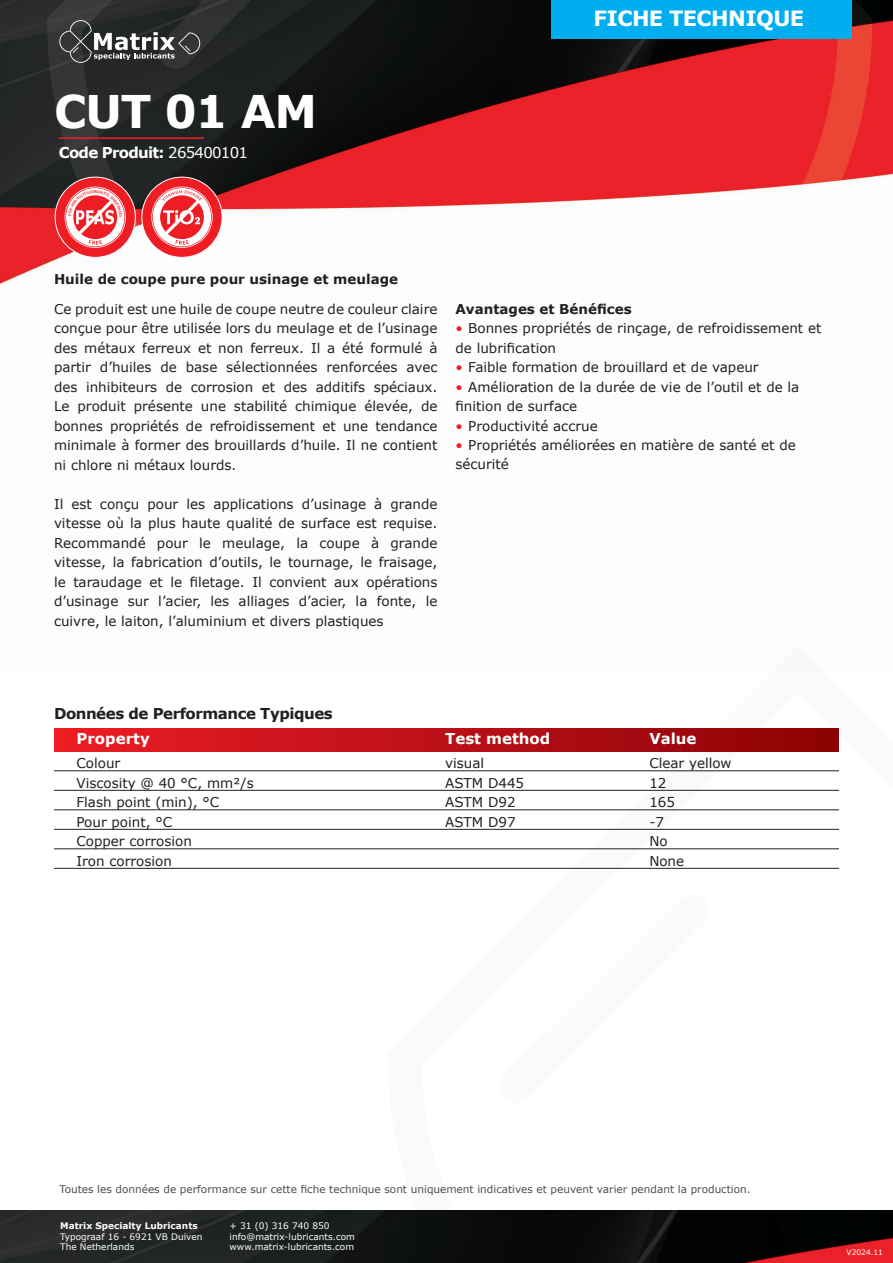
<style>
.page{position:relative;width:893px;height:1263px;background:#fff}
.page>*{position:absolute;margin:0;border:0;box-sizing:border-box;transform-origin:0 0}
.t1{font:700 45px "Verdana";letter-spacing:-.025em;color:#fff}
.t2{font:700 21px "Verdana";letter-spacing:-.03em;color:#fff}
.t3{font:700 15px "Verdana";letter-spacing:-.03em;color:#231f20}
.t4{font:700 15px "Verdana";color:#fff}
.t5{font:700 15px "Verdana";letter-spacing:-.05em;color:#fff}
.t6{font:13.5px/19.5px "Verdana";color:#231f20}
.t7{font:700 13.5px "Verdana";color:#231f20}
.t8{font:10.5px "Verdana";color:#231f20}
.t9{font:9px/10.5px "Verdana";color:#fff}
.t10{font:700 9px "Verdana";color:#fff}
.t11{font:7.5px "Verdana";color:#fff}
.s1{font-weight:400}
.s2{color:#ee1d23}
</style>
<div class="page">
<img style="left:0;top:0;width:893px;height:284px">
<svg style="left:388px;top:771px;width:505px;height:440px"></svg>
<div style="left:551px;top:0;width:301px;height:38px;background:#00aeef"></div>
<svg style="left:59px;top:20px;width:141px;height:43px;background:#505152"></svg>
<img style="left:0;top:1211px;width:893px;height:52px">
<div style="left:54px;top:728px;width:785px;height:24px;background:linear-gradient(to right,#ec1d26,#8a0207)"></div>
<hr style="left:54px;top:770px;width:785px;height:1px;background:#231f20">
<hr style="left:54px;top:790px;width:785px;height:1px;background:#231f20">
<hr style="left:54px;top:809px;width:785px;height:1px;background:#231f20">
<hr style="left:54px;top:829px;width:785px;height:1px;background:#231f20">
<hr style="left:54px;top:848px;width:785px;height:1px;background:#231f20">
<hr style="left:54px;top:868px;width:785px;height:1px;background:#231f20">
<hr style="left:59px;top:137px;width:145px;height:2px;background:#ee1d23">
<svg style="left:55px;top:177px;width:168px;height:81px"></svg>
<h1 class="t1" style="left:54px;top:83px;width:265px">CUT 01 AM</h1>
<p class="t5" style="left:59px;top:143px;width:191px">Code Produit: <span class="s1">265400101</span></p>
<h2 class="t2" style="left:594px;top:5px;width:212px">FICHE TECHNIQUE</h2>
<p class="t7" style="left:54px;top:270px;width:346px">Huile de coupe pure pour usinage et meulage</p>
<p class="t6" style="left:54px;top:299px;width:385px;text-align:justify">Ce produit est une huile de coupe neutre de couleur claire conçue pour être utilisée lors du meulage et de l’usinage des métaux ferreux et non ferreux. Il a été formulé à partir d’huiles de base sélectionnées renforcées avec des inhibiteurs de corrosion et des additifs spéciaux.<br>Le produit présente une stabilité chimique élevée, de bonnes propriétés de refroidissement et une tendance minimale à former des brouillards d’huile. Il ne contient ni chlore ni métaux lourds.</p>
<p class="t6" style="left:54px;top:494px;width:385px;text-align:justify">Il est conçu pour les applications d’usinage à grande vitesse où la plus haute qualité de surface est requise.<br>Recommandé pour le meulage, la coupe à grande vitesse, la fabrication d’outils, le tournage, le fraisage, le taraudage et le filetage. Il convient aux opérations d’usinage sur l’acier, les alliages d’acier, la fonte, le cuivre, le laiton, l’aluminium et divers plastiques</p>
<p class="t7" style="left:455px;top:300px;width:178px">Avantages et Bénéfices</p>
<p class="t6" style="left:455px;top:319px;width:367px"><span class="s2">•</span> Bonnes propriétés de rinçage, de refroidissement et de lubrification</p>
<p class="t6" style="left:455px;top:358px;width:305px"><span class="s2">•</span> Faible formation de brouillard et de vapeur</p>
<p class="t6" style="left:455px;top:377px;width:345px"><span class="s2">•</span> Amélioration de la durée de vie de l’outil et de la finition de surface</p>
<p class="t6" style="left:455px;top:416px;width:144px"><span class="s2">•</span> Productivité accrue</p>
<p class="t6" style="left:455px;top:435px;width:342px"><span class="s2">•</span> Propriétés améliorées en matière de santé et de sécurité</p>
<p class="t3" style="left:54px;top:703px;width:280px">Données de Performance Typiques</p>
<p class="t4" style="left:76px;top:729px;width:75px">Property</p>
<p class="t4" style="left:445px;top:729px;width:107px">Test method</p>
<p class="t4" style="left:649px;top:729px;width:49px">Value</p>
<p class="t6" style="left:76px;top:753px;width:45px">Colour</p>
<p class="t6" style="left:445px;top:753px;width:41px">visual</p>
<p class="t6" style="left:649px;top:753px;width:84px">Clear yellow</p>
<p class="t6" style="left:76px;top:773px;width:179px">Viscosity @ 40 °C, mm²/s</p>
<p class="t6" style="left:445px;top:773px;width:81px">ASTM D445</p>
<p class="t6" style="left:649px;top:773px;width:19px">12</p>
<p class="t6" style="left:76px;top:792px;width:144px">Flash point (min), °C</p>
<p class="t6" style="left:445px;top:792px;width:72px">ASTM D92</p>
<p class="t6" style="left:649px;top:792px;width:27px">165</p>
<p class="t6" style="left:76px;top:812px;width:97px">Pour point, °C</p>
<p class="t6" style="left:445px;top:812px;width:72px">ASTM D97</p>
<p class="t6" style="left:649px;top:812px;width:16px">-7</p>
<p class="t6" style="left:76px;top:831px;width:117px">Copper corrosion</p>
<p class="t6" style="left:649px;top:831px;width:20px">No</p>
<p class="t6" style="left:76px;top:851px;width:97px">Iron corrosion</p>
<p class="t6" style="left:649px;top:851px;width:36px">None</p>
<p class="t8" style="left:59px;top:1183px;width:693px">Toutes les données de performance sur cette fiche technique sont uniquement indicatives et peuvent varier pendant la production.</p>
<p class="t10" style="left:60px;top:1220px;width:139px">Matrix Specialty Lubricants</p>
<p class="t9" style="left:60px;top:1231px;width:144px">Typograaf 16 - 6921 VB Duiven<br>The Netherlands</p>
<p class="t9" style="left:230px;top:1221px;width:127px">+ 31 (0) 316 740 850 info@matrix-lubricants.com www.matrix-lubricants.com</p>
<p class="t11" style="left:847px;top:1247px;width:38px">V2024.11</p>
</div>
